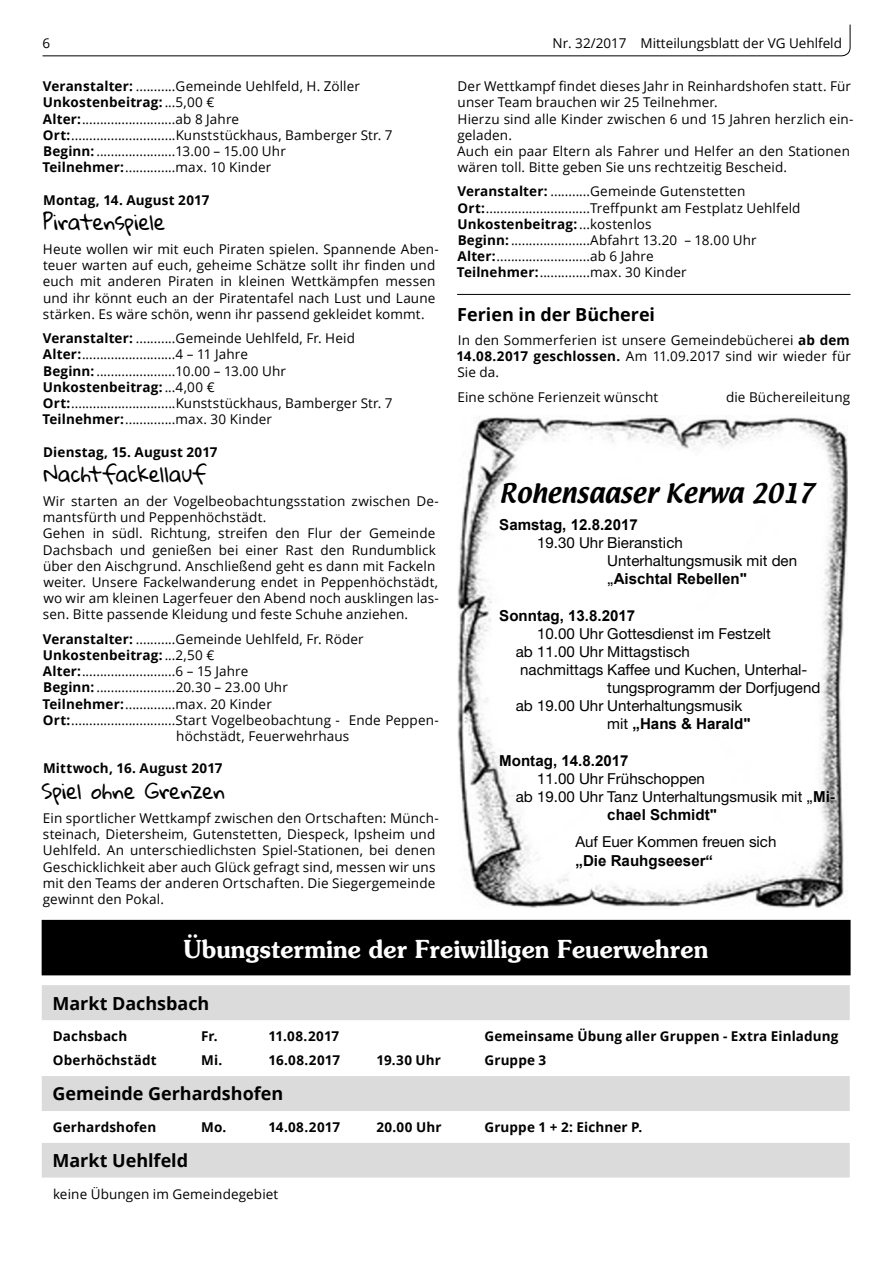
<style>
.page{position:relative;width:893px;height:1263px;background:#fff}
.page>*{position:absolute;margin:0;border:0;box-sizing:border-box;transform-origin:0 0}
.t1{font:600 24.75px "Souvenir";color:#fff;scale:.95 1}
.t2{font:23.55px "Textile";color:#000}
.t3{font:21px "Gloria Hallelujah";letter-spacing:-.01em;color:#000}
.t4{font:700 18px "Open Sans";color:#000}
.t5{font:15.15px/18.1px "Helvetica Neue";color:#000}
.t6{font:700 15.15px "Arial";color:#000}
.t7{font:13.5px/16.2px "Open Sans";letter-spacing:.01em;color:#000}
.t8{font:700 13.5px "Open Sans";letter-spacing:.01em;color:#000}
.s1{font-weight:700}
.s2{font-weight:400}
.s3{font-family:"Helvetica Neue";font-weight:400}
.s4{font-family:"Arial";font-weight:700}
</style>
<div class="page">
<svg style="left:42px;top:24px;width:809px;height:33px"></svg>
<hr style="left:457px;top:294px;width:393px;height:1px;background:#000">
<img style="left:457px;top:415px;width:390px;height:493px">
<svg style="left:42px;top:985px;width:808px;height:126px;fill:#dbdbdb"></svg>
<div style="left:42px;top:1143px;width:808px;height:35px;background:#dbdbdb"></div>
<div style="left:42px;top:920px;width:808px;height:55px;background:#000"></div>
<p class="t7" style="left:43px;top:34px;width:9px">6</p>
<p class="t7" style="left:552px;top:34px;width:291px">Nr. 32/2017 Mitteilungsblatt der VG Uehlfeld</p>
<p class="t7" style="left:42px;top:78px;width:352px"><span class="s1">Veranstalter:</span> ...........Gemeinde Uehlfeld, H. Zöller <span class="s1">Unkostenbeitrag:</span> ...5,00 €<br><span class="s1">Alter:</span> ..........................ab 8 Jahre<br><span class="s1">Ort:</span> .............................Kunststückhaus, Bamberger Str. 7<br><span class="s1">Beginn:</span> ......................13.00 – 15.00 Uhr<br><span class="s1">Teilnehmer:</span> ..............max. 10 Kinder</p>
<p class="t8" style="left:43px;top:190px;width:168px">Montag, 14. August 2017</p>
<h3 class="t3" style="left:43px;top:210px;width:124px">Piratenspiele</h3>
<p class="t7" style="left:43px;top:241px;width:398px">Heute wollen wir mit euch Piraten spielen. Spannende Aben&shy;teuer warten auf euch, geheime Schätze sollt ihr finden und euch mit anderen Piraten in kleinen Wettkämpfen messen und ihr könnt euch an der Piratentafel nach Lust und Laune stärken. Es wäre schön, wenn ihr passend gekleidet kommt.</p>
<p class="t7" style="left:42px;top:330px;width:352px"><span class="s1">Veranstalter:</span> ...........Gemeinde Uehlfeld, Fr. Heid <span class="s1">Alter:</span> ..........................4 – 11 Jahre<br><span class="s1">Beginn:</span> ......................10.00 – 13.00 Uhr <span class="s1">Unkostenbeitrag:</span> ...4,00 €<br><span class="s1">Ort:</span> .............................Kunststückhaus, Bamberger Str. 7<br><span class="s1">Teilnehmer:</span> ..............max. 30 Kinder</p>
<p class="t8" style="left:43px;top:442px;width:176px">Dienstag, 15. August 2017</p>
<h3 class="t3" style="left:44px;top:462px;width:164px">Nachtfackellauf</h3>
<p class="t7" style="left:43px;top:493px;width:398px">Wir starten an der Vogelbeobachtungsstation zwischen De&shy;mantsfürth und Peppenhöchstädt.<br>Gehen in südl. Richtung, streifen den Flur der Gemeinde Dachsbach und genießen bei einer Rast den Rundumblick über den Aischgrund. Anschließend geht es dann mit Fackeln weiter. Unsere Fackelwanderung endet in Peppenhöchstädt, wo wir am kleinen Lagerfeuer den Abend noch ausklingen las&shy;sen. Bitte passende Kleidung und feste Schuhe anziehen.</p>
<p class="t7" style="left:43px;top:630px;width:322px"><span class="s1">Veranstalter:</span> ...........Gemeinde Uehlfeld, Fr. Röder</p>
<p class="t8" style="left:43px;top:645px;width:173px">Unkostenbeitrag: <span class="s2">...2,50 €</span></p>
<p class="t7" style="left:43px;top:663px;width:207px"><span class="s1">Alter:</span> ..........................6 – 15 Jahre</p>
<p class="t7" style="left:43px;top:679px;width:246px"><span class="s1">Beginn:</span> ......................20.30 – 23.00 Uhr</p>
<p class="t7" style="left:42px;top:695px;width:231px"><span class="s1">Teilnehmer:</span> ..............max. 20 Kinder</p>
<p class="t7" style="left:43px;top:711px;width:397px"><span class="s1">Ort:</span> ............................. Start Vogelbeobachtung - Ende Peppen-</p>
<p class="t7" style="left:176px;top:728px;width:175px">höchstädt, Feuerwehrhaus</p>
<p class="t8" style="left:43px;top:759px;width:181px">Mittwoch, 16. August 2017</p>
<h3 class="t3" style="left:42px;top:779px;width:185px">Spiel ohne Grenzen</h3>
<p class="t7" style="left:43px;top:809px;width:398px">Ein sportlicher Wettkampf zwischen den Ortschaften: Münch&shy;steinach, Dietersheim, Gutenstetten, Diespeck, Ipsheim und Uehlfeld. An unterschiedlichsten Spiel-Stationen, bei denen Geschicklichkeit aber auch Glück gefragt sind, messen wir uns mit den Teams der anderen Ortschaften. Die Siegergemeinde gewinnt den Pokal.</p>
<p class="t7" style="left:457px;top:78px;width:398px">Der Wettkampf findet dieses Jahr in Reinhardshofen statt. Für unser Team brauchen wir 25 Teilnehmer.<br>Hierzu sind alle Kinder zwischen 6 und 15 Jahren herzlich ein&shy;geladen.<br>Auch ein paar Eltern als Fahrer und Helfer an den Stationen wären toll. Bitte geben Sie uns rechtzeitig Bescheid.</p>
<p class="t7" style="left:457px;top:183px;width:345px"><span class="s1">Veranstalter:</span> ...........Gemeinde Gutenstetten<br><span class="s1">Ort:</span> .............................Treffpunkt am Festplatz Uehlfeld <span class="s1">Unkostenbeitrag:</span> ...kostenlos<br><span class="s1">Beginn:</span> ......................Abfahrt 13.20 – 18.00 Uhr<br><span class="s1">Alter:</span> ..........................ab 6 Jahre<br><span class="s1">Teilnehmer:</span> ..............max. 30 Kinder</p>
<h3 class="t4" style="left:457px;top:301px;width:199px">Ferien in der Bücherei</h3>
<p class="t7" style="left:456px;top:332px;width:396px;text-align:justify">In den Sommerferien ist unsere Gemeindebücherei <span class="s1">ab dem 14.08.2017 geschlossen.</span> Am 11.09.2017 sind wir wieder für Sie da.</p>
<p class="t7" style="left:458px;top:388px;width:202px">Eine schöne Ferienzeit wünscht</p>
<p class="t7" style="left:726px;top:388px;width:126px">die Büchereileitung</p>
<h2 class="t2" style="left:499px;top:479px;width:316px">Rohensaaser Kerwa 2017</h2>
<p class="t6" style="left:499px;top:516px;width:140px">Samstag, 12.8.2017</p>
<p class="t5" style="left:607px;top:535px;width:191px;text-indent:-70px">19.30 Uhr Bieranstich<br>Unterhaltungsmusik mit den</p>
<p class="t6" style="left:607px;top:571px;width:141px"><span class="s3">„</span>Aischtal Rebellen"</p>
<p class="t6" style="left:499px;top:607px;width:138px">Sonntag, 13.8.2017</p>
<p class="t5" style="left:537px;top:626px;width:235px">10.00 Uhr Gottesdienst im Festzelt</p>
<p class="t5" style="left:516px;top:644px;width:176px">ab 11.00 Uhr Mittagstisch</p>
<p class="t5" style="left:520px;top:662px;width:289px">nachmittags Kaffee und Kuchen, Unterhal-</p>
<p class="t5" style="left:607px;top:681px;width:215px">tungsprogramm der Dorfjugend</p>
<p class="t5" style="left:516px;top:699px;width:228px">ab 19.00 Uhr Unterhaltungsmusik</p>
<p class="t6" style="left:607px;top:716px;width:145px"><span class="s3">mit</span> „Hans &amp; Harald"</p>
<p class="t6" style="left:499px;top:752px;width:131px">Montag, 14.8.2017</p>
<p class="t5" style="left:516px;top:771px;width:321px;text-indent:21px">11.00 Uhr Frühschoppen<br>ab 19.00 Uhr Tanz Unterhaltungsmusik mit „<span class="s4">Mi-</span></p>
<p class="t6" style="left:607px;top:806px;width:111px">chael Schmidt"</p>
<p class="t5" style="left:575px;top:835px;width:203px">Auf Euer Kommen freuen sich</p>
<p class="t6" style="left:575px;top:852px;width:139px">„Die Rauhgseeser“</p>
<h1 class="t1" style="left:184px;top:936px;width:553px">Übungstermine der Freiwilligen Feuerwehren</h1>
<h3 class="t4" style="left:53px;top:990px;width:158px">Markt Dachsbach</h3>
<p class="t8" style="left:53px;top:1027px;width:76px">Dachsbach</p>
<p class="t8" style="left:201px;top:1027px;width:18px">Fr.</p>
<p class="t8" style="left:268px;top:1027px;width:72px">11.08.2017</p>
<p class="t8" style="left:484px;top:1027px;width:356px">Gemeinsame Übung aller Gruppen - Extra Einladung</p>
<p class="t8" style="left:53px;top:1051px;width:105px">Oberhöchstädt</p>
<p class="t8" style="left:201px;top:1051px;width:23px">Mi.</p>
<p class="t8" style="left:268px;top:1051px;width:73px">16.08.2017</p>
<p class="t8" style="left:376px;top:1051px;width:66px">19.30 Uhr</p>
<p class="t8" style="left:484px;top:1051px;width:63px">Gruppe 3</p>
<h3 class="t4" style="left:52px;top:1081px;width:232px">Gemeinde Gerhardshofen</h3>
<p class="t8" style="left:53px;top:1118px;width:105px">Gerhardshofen</p>
<p class="t8" style="left:201px;top:1118px;width:27px">Mo.</p>
<p class="t8" style="left:268px;top:1118px;width:73px">14.08.2017</p>
<p class="t8" style="left:376px;top:1118px;width:67px">20.00 Uhr</p>
<p class="t8" style="left:484px;top:1118px;width:159px">Gruppe 1 + 2: Eichner P.</p>
<h3 class="t4" style="left:53px;top:1148px;width:137px">Markt Uehlfeld</h3>
<p class="t7" style="left:53px;top:1185px;width:227px">keine Übungen im Gemeindegebiet</p>
</div>
